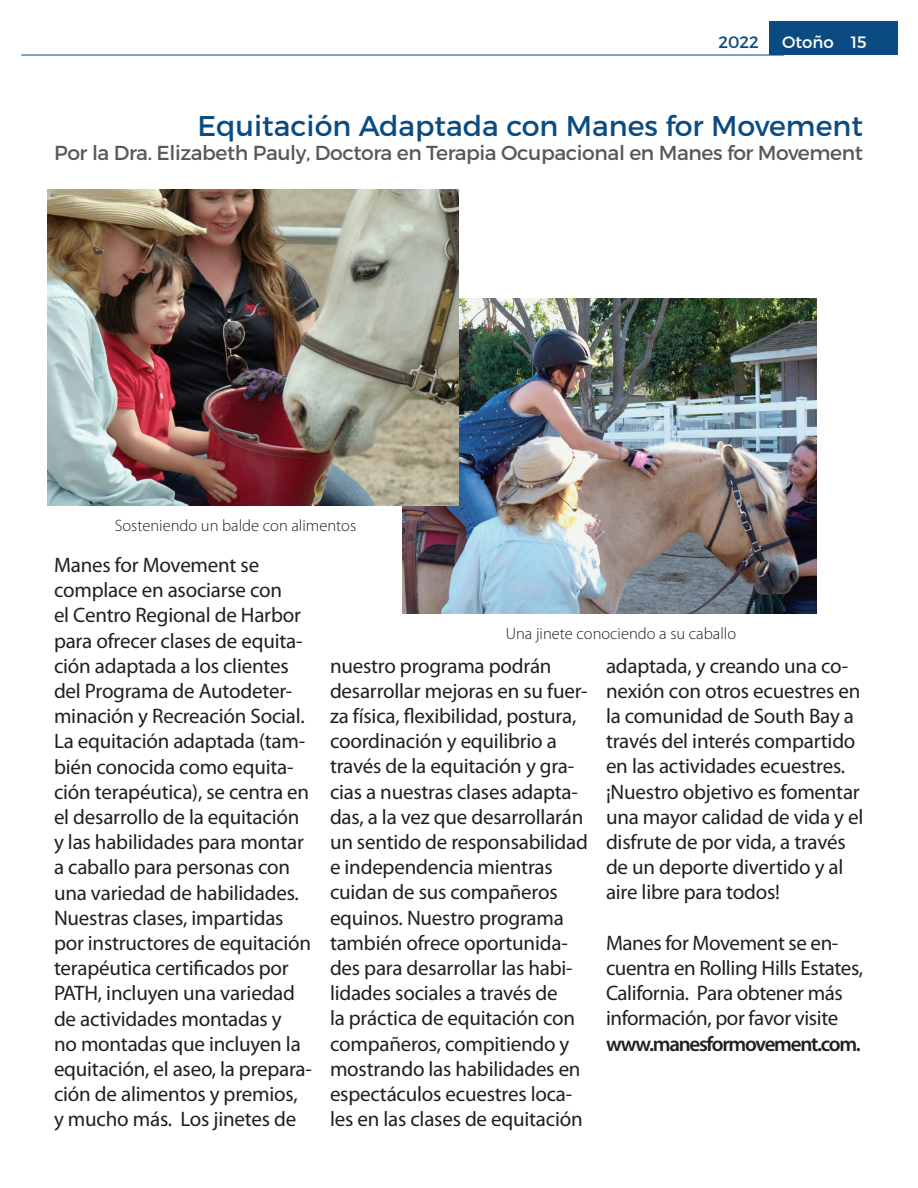
<style>
.page{position:relative;width:918px;height:1188px;background:#fff}
.page>*{position:absolute;margin:0;border:0;box-sizing:border-box;transform-origin:0 0}
.t1{font:28.5px "Montserrat";color:#0a4c82}
.t2{font:21px/25.2px "Myriad Pro";letter-spacing:-.01em;color:#231f20}
.t3{font:600 21px "Myriad Pro";letter-spacing:-.06em;color:#231f20}
.t4{font:20.25px "Montserrat";letter-spacing:-.02em;color:#57585a}
.t5{font:300 16.5px "Myriad Pro";color:#231f20}
.t6{font:16.5px "Montserrat";color:#fff}
.t7{font:16.5px "Montserrat";color:#0a4c82}
</style>
<div class="page">
<hr style="left:21px;top:55px;width:763px;height:1px;background:#0a4c82">
<div style="left:769px;top:22px;width:129px;height:33px;background:#0a4c82"></div>
<img style="left:403px;top:298px;width:413px;height:316px">
<img style="left:47px;top:189px;width:412px;height:316px">
<p class="t7" style="left:718px;top:32px;width:42px">2022</p>
<p class="t6" style="left:782px;top:32px;width:86px">Otoño 15</p>
<h1 class="t1" style="left:197px;top:108px;width:667px">Equitación Adaptada con Manes for Movement</h1>
<p class="t4" style="left:54px;top:140px;width:810px">Por la Dra. Elizabeth Pauly, Doctora en Terapia Ocupacional en Manes for Movement</p>
<p class="t5" style="left:115px;top:516px;width:243px">Sosteniendo un balde con alimentos</p>
<p class="t2" style="left:54px;top:553px;width:260px">Manes for Movement se complace en asociarse con<br>el Centro Regional de Harbor para ofrecer clases de equita&shy;ción adaptada a los clientes del Programa de Autodeter&shy;minación y Recreación Social.<br>La equitación adaptada (tam&shy;bién conocida como equita&shy;ción terapéutica), se centra en el desarrollo de la equitación y las habilidades para montar a caballo para personas con una variedad de habilidades.<br>Nuestras clases, impartidas por instructores de equitación terapéutica certificados por<br>PATH, incluyen una variedad de actividades montadas y<br>no montadas que incluyen la equitación, el aseo, la prepara&shy;ción de alimentos y premios, y mucho más. Los jinetes de</p>
<p class="t5" style="left:506px;top:624px;width:232px">Una jinete conociendo a su caballo</p>
<p class="t2" style="left:330px;top:653px;width:260px">nuestro programa podrán desarrollar mejoras en su fuer&shy;za física, flexibilidad, postura, coordinación y equilibrio a través de la equitación y gra&shy;cias a nuestras clases adapta&shy;das, a la vez que desarrollarán un sentido de responsabilidad e independencia mientras cuidan de sus compañeros equinos. Nuestro programa también ofrece oportunida&shy;des para desarrollar las habi&shy;lidades sociales a través de<br>la práctica de equitación con compañeros, compitiendo y mostrando las habilidades en espectáculos ecuestres loca&shy;les en las clases de equitación</p>
<p class="t2" style="left:606px;top:653px;width:259px">adaptada, y creando una co&shy;nexión con otros ecuestres en la comunidad de South Bay a través del interés compartido en las actividades ecuestres. ¡Nuestro objetivo es fomentar una mayor calidad de vida y el disfrute de por vida, a través de un deporte divertido y al aire libre para todos!</p>
<p class="t2" style="left:606px;top:931px;width:259px">Manes for Movement se en&shy;cuentra en Rolling Hills Estates,<br>California. Para obtener más información, por favor visite</p>
<p class="t3" style="left:606px;top:1032px;width:256px">www.manesformovement.com.</p>
</div>
